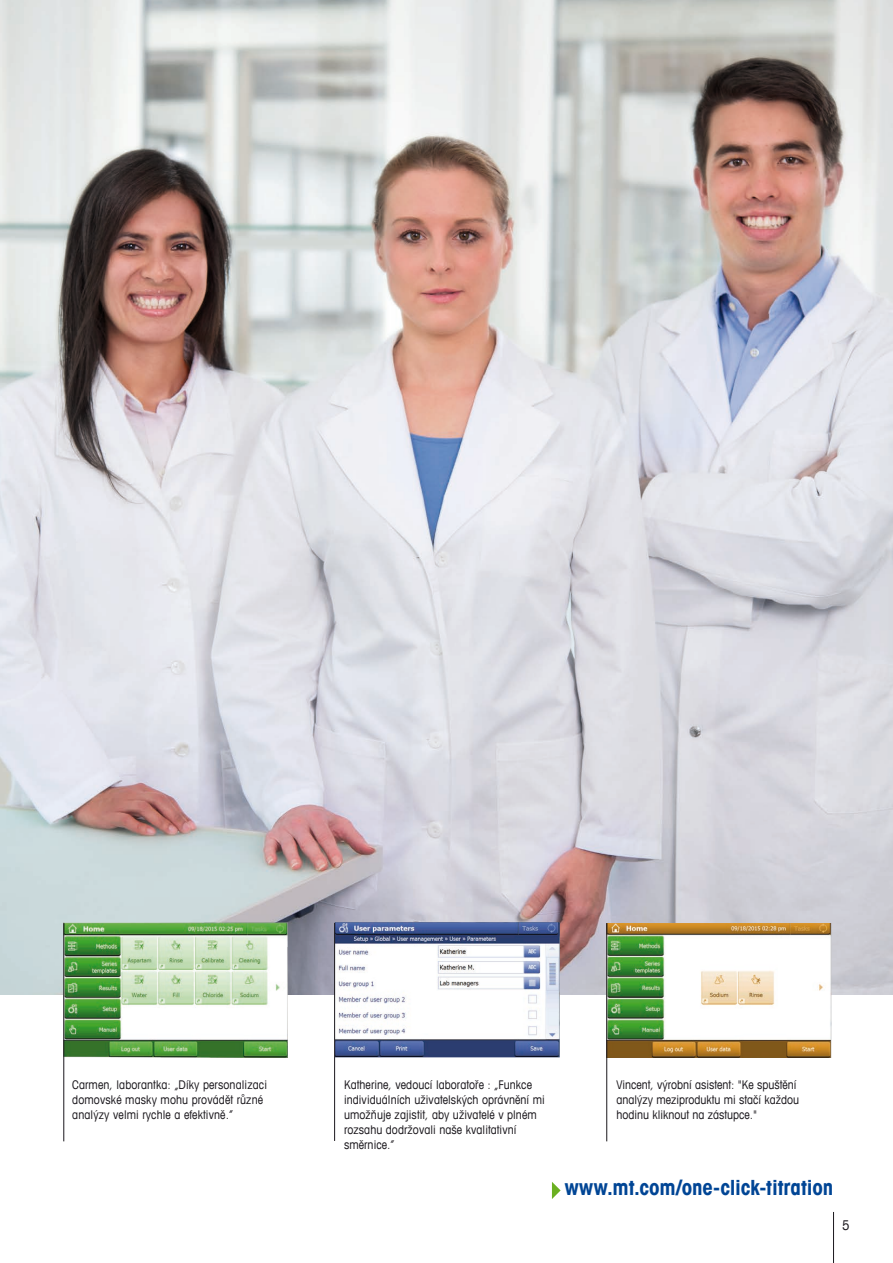
<style>
.page{position:relative;width:893px;height:1263px;background:#fff}
.page>*{position:absolute;margin:0;border:0;box-sizing:border-box;transform-origin:0 0}
.net_link{font:700 condensed 21px "Avant Garde Com";letter-spacing:-.005em;color:#004595}
.t1{font:condensed 13.5px "Avant Garde Com";color:#1a171c}
.e_Caption_8_10_Book{font:condensed 12px/15px "Avant Garde Com";letter-spacing:.005em;color:#1a171c}
</style>
<div class="page">
<hr style="left:833px;top:1212px;width:1px;height:51px;background:#1a171c">
<img style="left:0;top:0;width:893px;height:994px">
<img style="left:607px;top:924px;width:225px;height:134px">
<img style="left:335px;top:923px;width:225px;height:134px">
<img style="left:64px;top:922px;width:224px;height:135px">
<svg style="left:552px;top:1182px;width:9px;height:17px"></svg>
<hr style="left:63px;top:923px;width:1px;height:218px;background:#1a171c">
<hr style="left:334px;top:923px;width:1px;height:218px;background:#1a171c">
<hr style="left:606px;top:923px;width:1px;height:218px;background:#1a171c">
<p class="e_Caption_8_10_Book" style="left:72px;top:1077px;width:196px">Carmen, laborantka: „Díky personalizaci domovské masky mohu provádět různé analýzy velmi rychle a efektivně.“</p>
<p class="e_Caption_8_10_Book" style="left:344px;top:1077px;width:202px">Katherine, vedoucí laboratoře : „Funkce individuálních uživatelských oprávnění mi umožňuje zajistit, aby uživatelé v plném rozsahu dodržovali naše kvalitativní směrnice.“</p>
<p class="e_Caption_8_10_Book" style="left:617px;top:1077px;width:184px">Vincent, výrobní asistent: "Ke spuštění analýzy meziproduktu mi stačí každou hodinu kliknout na zástupce."</p>
<p class="net_link" style="left:565px;top:1174px;width:270px">www.mt.com/one-click-titration</p>
<p class="t1" style="left:842px;top:1217px;width:9px">5</p>
</div>
